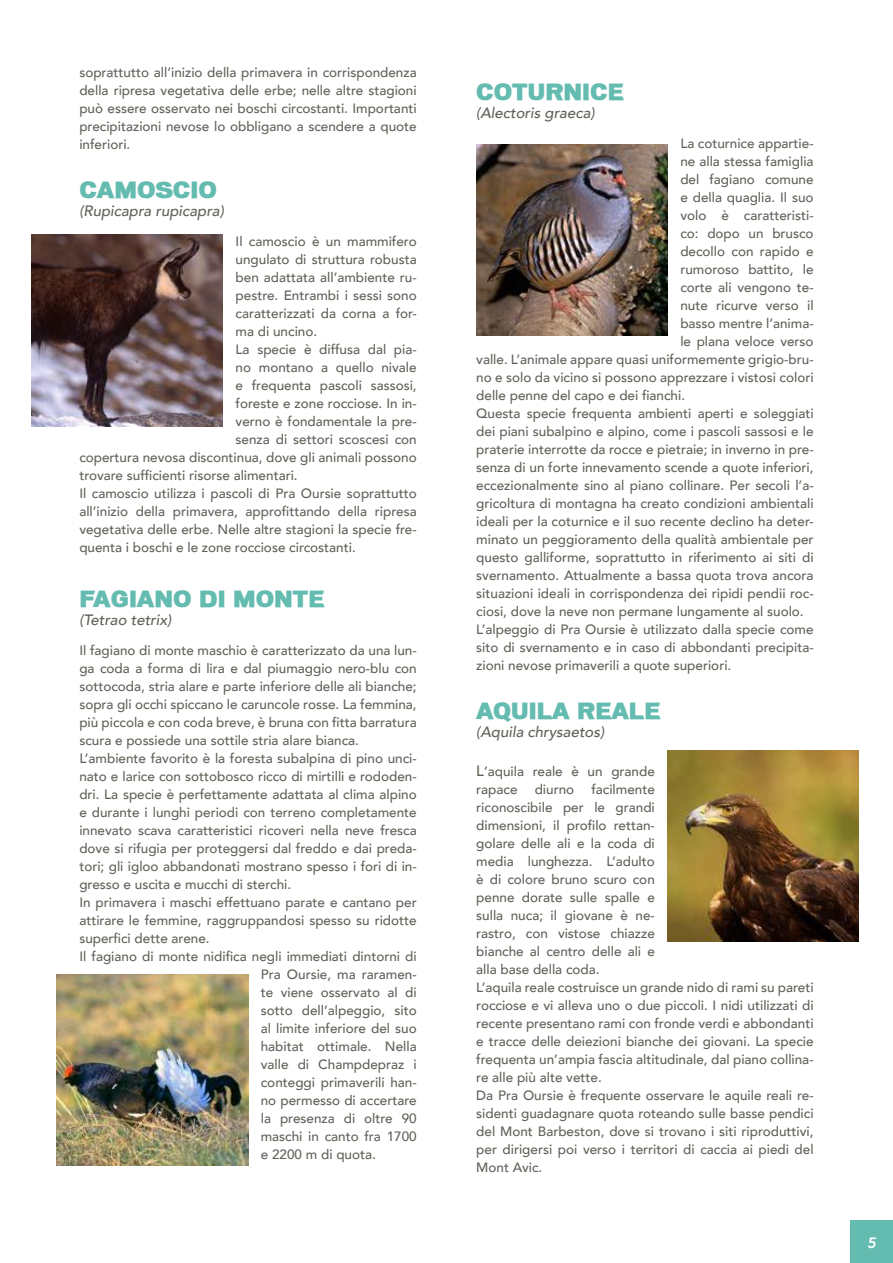
<style>
.page{position:relative;width:893px;height:1263px;background:#fff}
.page>*{position:absolute;margin:0;border:0;box-sizing:border-box;transform-origin:0 0}
.t1{font:21px "Macromedia";color:#64bbb0}
.t2{font:italic 500 15px "Avenir";color:#5f6358}
.t3{font:italic 800 15px "Avenir";color:#fff}
.t4{font:500 13.5px/18px "Avenir";color:#5f6358}
.s1{font-size:15px}
</style>
<div class="page">
<img style="left:32px;top:235px;width:191px;height:191px">
<img style="left:57px;top:974px;width:191px;height:192px">
<img style="left:476px;top:145px;width:192px;height:191px">
<img style="left:668px;top:750px;width:191px;height:192px">
<div style="left:850px;top:1220px;width:43px;height:43px;background:#64bbb0"></div>
<p class="t4" style="left:79px;top:62px;width:339px;text-align:justify">soprattutto all’inizio della primavera in corrispondenza della ripresa vegetativa delle erbe; nelle altre stagioni può essere osservato nei boschi circostanti. Importanti precipitazioni nevose lo obbligano a scendere a quote inferiori.</p>
<h1 class="t1" style="left:79px;top:177px;width:139px">CAMOSCIO</h1>
<p class="t2" style="left:79px;top:202px;width:146px">(Rupicapra rupicapra)</p>
<p class="t4" style="left:236px;top:231px;width:183px">Il camoscio è un mammifero</p>
<p class="t4" style="left:236px;top:249px;width:183px">ungulato di struttura robusta</p>
<p class="t4" style="left:236px;top:267px;width:183px">ben adattata all’ambiente ru-</p>
<p class="t4" style="left:236px;top:285px;width:183px">pestre. Entrambi i sessi sono</p>
<p class="t4" style="left:236px;top:303px;width:183px">caratterizzati da corna a for-</p>
<p class="t4" style="left:236px;top:321px;width:83px">ma di uncino.</p>
<p class="t4" style="left:236px;top:339px;width:183px">La specie è diffusa dal pia-</p>
<p class="t4" style="left:236px;top:357px;width:183px">no montano a quello nivale</p>
<p class="t4" style="left:236px;top:375px;width:183px">e frequenta pascoli sassosi,</p>
<p class="t4" style="left:236px;top:393px;width:183px">foreste e zone rocciose. In in-</p>
<p class="t4" style="left:236px;top:411px;width:183px">verno è fondamentale la pre-</p>
<p class="t4" style="left:236px;top:429px;width:183px">senza di settori scoscesi con</p>
<p class="t4" style="left:79px;top:447px;width:339px">copertura nevosa discontinua, dove gli animali possono</p>
<p class="t4" style="left:79px;top:465px;width:220px">trovare sufficienti risorse alimentari.</p>
<p class="t4" style="left:79px;top:483px;width:339px">Il camoscio utilizza i pascoli di Pra Oursie soprattutto</p>
<p class="t4" style="left:79px;top:501px;width:339px">all’inizio della primavera, approfittando della ripresa</p>
<p class="t4" style="left:79px;top:519px;width:339px">vegetativa delle erbe. Nelle altre stagioni la specie fre-</p>
<p class="t4" style="left:79px;top:537px;width:278px">quenta i boschi e le zone rocciose circostanti.</p>
<h1 class="t1" style="left:79px;top:586px;width:246px">FAGIANO DI MONTE</h1>
<p class="t2" style="left:79px;top:611px;width:93px">(Tetrao tetrix)</p>
<p class="t4" style="left:79px;top:641px;width:339px">Il fagiano di monte maschio è caratterizzato da una lun-</p>
<p class="t4" style="left:79px;top:659px;width:339px">ga coda a forma di lira e dal piumaggio nero-blu con</p>
<p class="t4" style="left:79px;top:677px;width:339px">sottocoda, stria alare e parte inferiore delle ali bianche;</p>
<p class="t4" style="left:79px;top:695px;width:339px">sopra gli occhi spiccano le caruncole rosse. La femmina,</p>
<p class="t4" style="left:79px;top:713px;width:339px">più piccola e con coda breve, è bruna con fitta barratura</p>
<p class="t4" style="left:79px;top:731px;width:281px">scura e possiede una sottile stria alare bianca.</p>
<p class="t4" style="left:79px;top:749px;width:339px">L’ambiente favorito è la foresta subalpina di pino unci-</p>
<p class="t4" style="left:79px;top:767px;width:339px">nato e larice con sottobosco ricco di mirtilli e rododen-</p>
<p class="t4" style="left:79px;top:785px;width:339px">dri. La specie è perfettamente adattata al clima alpino</p>
<p class="t4" style="left:79px;top:803px;width:339px">e durante i lunghi periodi con terreno completamente</p>
<p class="t4" style="left:79px;top:821px;width:339px">innevato scava caratteristici ricoveri nella neve fresca</p>
<p class="t4" style="left:79px;top:839px;width:339px">dove si rifugia per proteggersi dal freddo e dai preda-</p>
<p class="t4" style="left:79px;top:857px;width:339px">tori; gli igloo abbandonati mostrano spesso i fori di in-</p>
<p class="t4" style="left:79px;top:875px;width:213px">gresso e uscita e mucchi di sterchi.</p>
<p class="t4" style="left:79px;top:893px;width:339px">In primavera i maschi effettuano parate e cantano per</p>
<p class="t4" style="left:79px;top:911px;width:339px">attirare le femmine, raggruppandosi spesso su ridotte</p>
<p class="t4" style="left:79px;top:929px;width:132px">superfici dette arene.</p>
<p class="t4" style="left:79px;top:947px;width:339px">Il fagiano di monte nidifica negli immediati dintorni di</p>
<p class="t4" style="left:261px;top:965px;width:157px">Pra Oursie, ma raramen-</p>
<p class="t4" style="left:261px;top:983px;width:157px">te viene osservato al di</p>
<p class="t4" style="left:261px;top:1001px;width:157px">sotto dell’alpeggio, sito</p>
<p class="t4" style="left:261px;top:1019px;width:157px">al limite inferiore del suo</p>
<p class="t4" style="left:261px;top:1037px;width:157px">habitat ottimale. Nella</p>
<p class="t4" style="left:261px;top:1055px;width:157px">valle di Champdepraz i</p>
<p class="t4" style="left:261px;top:1073px;width:157px">conteggi primaverili han-</p>
<p class="t4" style="left:261px;top:1091px;width:157px">no permesso di accertare</p>
<p class="t4" style="left:261px;top:1109px;width:157px">la presenza di oltre 90</p>
<p class="t4" style="left:261px;top:1127px;width:157px">maschi in canto fra 1700</p>
<p class="t4" style="left:261px;top:1145px;width:117px">e 2200 m di quota.</p>
<h1 class="t1" style="left:476px;top:79px;width:149px">COTURNICE</h1>
<p class="t2" style="left:476px;top:104px;width:120px">(Alectoris graeca)</p>
<p class="t4" style="left:680px;top:134px;width:135px">La coturnice appartie-</p>
<p class="t4" style="left:680px;top:152px;width:135px">ne alla stessa famiglia</p>
<p class="t4" style="left:680px;top:170px;width:135px">del fagiano comune</p>
<p class="t4" style="left:680px;top:188px;width:135px">e della quaglia. Il suo</p>
<p class="t4" style="left:680px;top:206px;width:135px">volo è caratteristi-</p>
<p class="t4" style="left:680px;top:224px;width:135px">co: dopo un brusco</p>
<p class="t4" style="left:680px;top:242px;width:135px">decollo con rapido e</p>
<p class="t4" style="left:680px;top:260px;width:135px">rumoroso battito, le</p>
<p class="t4" style="left:680px;top:278px;width:135px">corte ali vengono te-</p>
<p class="t4" style="left:680px;top:296px;width:135px">nute ricurve verso il</p>
<p class="t4" style="left:680px;top:314px;width:135px">basso mentre l’anima-</p>
<p class="t4" style="left:680px;top:332px;width:135px">le plana veloce verso</p>
<p class="t4" style="left:476px;top:350px;width:339px">valle. L’animale appare quasi uniformemente grigio-bru-</p>
<p class="t4" style="left:476px;top:368px;width:339px">no e solo da vicino si possono apprezzare i vistosi colori</p>
<p class="t4" style="left:476px;top:386px;width:210px">delle penne del capo e dei fianchi.</p>
<p class="t4" style="left:476px;top:404px;width:339px">Questa specie frequenta ambienti aperti e soleggiati</p>
<p class="t4" style="left:476px;top:422px;width:339px">dei piani subalpino e alpino, come i pascoli sassosi e le</p>
<p class="t4" style="left:476px;top:440px;width:339px">praterie interrotte da rocce e pietraie; in inverno in pre-</p>
<p class="t4" style="left:476px;top:458px;width:339px">senza di un forte innevamento scende a quote inferiori,</p>
<p class="t4" style="left:476px;top:476px;width:339px">eccezionalmente sino al piano collinare. Per secoli l’a-</p>
<p class="t4" style="left:476px;top:494px;width:339px">gricoltura di montagna ha creato condizioni ambientali</p>
<p class="t4" style="left:476px;top:512px;width:339px">ideali per la coturnice e il suo recente declino ha deter-</p>
<p class="t4" style="left:476px;top:530px;width:339px">minato un peggioramento della qualità ambientale per</p>
<p class="t4" style="left:476px;top:548px;width:339px">questo galliforme, soprattutto in riferimento ai siti di</p>
<p class="t4" style="left:476px;top:566px;width:339px">svernamento. Attualmente a bassa quota trova ancora</p>
<p class="t4" style="left:476px;top:584px;width:339px">situazioni ideali in corrispondenza dei ripidi pendii roc-</p>
<p class="t4" style="left:476px;top:602px;width:329px">ciosi, dove la neve non permane lungamente al suolo.</p>
<p class="t4" style="left:476px;top:620px;width:339px">L’alpeggio di Pra Oursie è utilizzato dalla specie come</p>
<p class="t4" style="left:476px;top:638px;width:339px">sito di svernamento e in caso di abbondanti precipita-</p>
<p class="t4" style="left:476px;top:656px;width:257px">zioni nevose primaverili a quote superiori.</p>
<h1 class="t1" style="left:476px;top:699px;width:186px">AQUILA REALE</h1>
<p class="t2" style="left:476px;top:723px;width:130px">(Aquila chrysaetos)</p>
<p class="t4" style="left:476px;top:762px;width:180px"><span class="s1">L</span>’aquila reale è un grande rapace</p>
<p class="t4" style="left:476px;top:780px;width:339px;text-indent:115px">facilmente<br>riconoscibile per le grandi<br>dimensioni, il profilo rettan-<br>golare delle ali e la coda di<br>media lunghezza. L’adulto<br>è di colore bruno scuro con<br>penne dorate sulle spalle e<br>sulla nuca; il giovane è ne-<br>rastro, con vistose chiazze<br>bianche al centro delle ali e<br>alla base della coda.<br>L’aquila reale costruisce un grande nido di rami su pareti rocciose e vi alleva uno o due piccoli. I nidi utilizzati di recente presentano rami con fronde verdi e abbondanti e tracce delle deiezioni bianche dei giovani. La specie frequenta un’ampia fascia altitudinale, dal piano collina&shy;re alle più alte vette.<br>Da Pra Oursie è frequente osservare le aquile reali re&shy;sidenti guadagnare quota roteando sulle basse pendici del Mont Barbeston, dove si trovano i siti riproduttivi, per dirigersi poi verso i territori di caccia ai piedi del Mont Avic.</p>
<p class="t4" style="left:535px;top:780px;width:41px">diurno</p>
<p class="t3" style="left:867px;top:1233px;width:10px">5</p>
</div>
